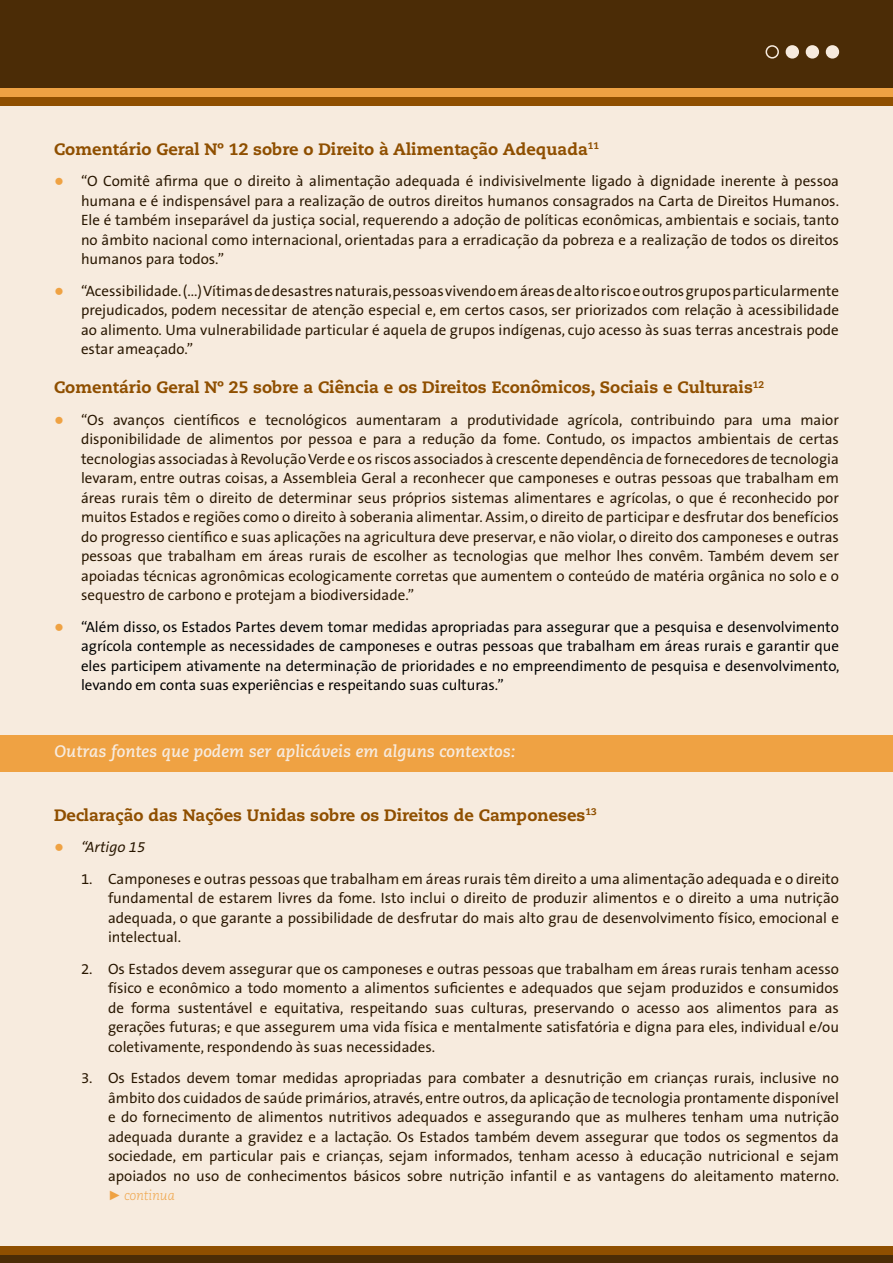
<style>
.page{position:relative;width:893px;height:1263px;background:#f7ebde}
.page>*{position:absolute;margin:0;border:0;box-sizing:border-box;transform-origin:0 0}
.t1{font:800 16.5px "Caecilia LT Pro 85";color:#8f4f00}
.t2{font:italic 700 16.5px "Caecilia LT Pro 76";color:#f7ebde}
.t3{font:15px/19.5px "The Sans Office LF";color:#281600;text-align:justify}
.t4{font:15px/19.5px "The Sans Office LF";color:#000;text-align:justify}
.t5{font:italic 15px "The Sans Office LF";color:#281600}
.t6{font:italic 300 13.5px "Caecilia LT Pro 46";color:#efa243}
.s1{font-family:"Arial";font-weight:900;font-size:16.5px;color:#efa243}
.s2{font-family:"Arial";font-weight:900;font-style:normal;font-size:16.5px;color:#efa243}
.s3{font-family:"Arial";font-weight:900;font-style:normal}
</style>
<div class="page">
<div style="left:0;top:0;width:893px;height:88px;background:#4b2c06"></div>
<div style="left:0;top:88px;width:893px;height:9px;background:#efa243"></div>
<div style="left:826px;top:46px;width:12px;height:12px;background:#f7ebde;border-radius:50%"></div>
<div style="left:826px;top:45px;width:13px;height:14px;border:2px solid #f7ebde;border-radius:50%"></div>
<div style="left:786px;top:46px;width:12px;height:12px;background:#f7ebde;border-radius:50%"></div>
<div style="left:786px;top:45px;width:13px;height:14px;border:2px solid #f7ebde;border-radius:50%"></div>
<div style="left:806px;top:46px;width:12px;height:12px;background:#f7ebde;border-radius:50%"></div>
<div style="left:806px;top:45px;width:13px;height:14px;border:2px solid #f7ebde;border-radius:50%"></div>
<div style="left:766px;top:45px;width:13px;height:14px;border:2px solid #f7ebde;border-radius:50%"></div>
<div style="left:0;top:97px;width:893px;height:9px;background:#8f4f00"></div>
<div style="left:0;top:735px;width:893px;height:36px;background:#efa243"></div>
<div style="left:0;top:1255px;width:893px;height:8px;background:#4b2c06"></div>
<div style="left:0;top:1246px;width:893px;height:9px;background:#8f4f00"></div>
<p class="t1" style="left:54px;top:137px;width:547px">Comentário Geral Nº 12 sobre o Direito à Alimentação Adequada<sup>11</sup></p>
<p class="t3" style="left:81px;top:171px;width:760px;text-indent:-27px"><span class="s1">●</span> “O Comitê afirma que o direito à alimentação adequada é indivisivelmente ligado à dignidade inerente à pessoa humana e é indispensável para a realização de outros direitos humanos consagrados na Carta de Direitos Humanos.<br>Ele é também inseparável da justiça social, requerendo a adoção de políticas econômicas, ambientais e sociais, tanto no âmbito nacional como internacional, orientadas para a erradicação da pobreza e a realização de todos os direitos humanos para todos.”</p>
<p class="t3" style="left:81px;top:281px;width:759px;text-indent:-27px"><span class="s1">●</span> “Acessibilidade. (...) Vítimas de desastres naturais, pessoas vivendo em áreas de alto risco e outros grupos particularmente prejudicados, podem necessitar de atenção especial e, em certos casos, ser priorizados com relação à acessibilidade ao alimento. Uma vulnerabilidade particular é aquela de grupos indígenas, cujo acesso às suas terras ancestrais pode estar ameaçado.”</p>
<p class="t1" style="left:54px;top:376px;width:712px">Comentário Geral Nº 25 sobre a Ciência e os Direitos Econômicos, Sociais e Culturais<sup>12</sup></p>
<p class="t3" style="left:81px;top:410px;width:759px;text-indent:-27px"><span class="s1">●</span> “Os avanços científicos e tecnológicos aumentaram a produtividade agrícola, contribuindo para uma maior disponibilidade de alimentos por pessoa e para a redução da fome. Contudo, os impactos ambientais de certas tecnologias associadas à Revolução Verde e os riscos associados à crescente dependência de fornecedores de tecnologia levaram, entre outras coisas, a Assembleia Geral a reconhecer que camponeses e outras pessoas que trabalham em áreas rurais têm o direito de determinar seus próprios sistemas alimentares e agrícolas, o que é reconhecido por muitos Estados e regiões como o direito à soberania alimentar. Assim, o direito de participar e desfrutar dos benefícios do progresso científico e suas aplicações na agricultura deve preservar, e não violar, o direito dos camponeses e outras pessoas que trabalham em áreas rurais de escolher as tecnologias que melhor lhes convêm. Também devem ser apoiadas técnicas agronômicas ecologicamente corretas que aumentem o conteúdo de matéria orgânica no solo e o sequestro de carbono e protejam a biodiversidade.”</p>
<p class="t4" style="left:81px;top:617px;width:760px;text-indent:-27px"><span class="s1">●</span> “Além disso, os Estados Partes devem tomar medidas apropriadas para assegurar que a pesquisa e desenvolvimento agrícola contemple as necessidades de camponeses e outras pessoas que trabalham em áreas rurais e garantir que eles participem ativamente na determinação de prioridades e no empreendimento de pesquisa e desenvolvimento, levando em conta suas experiências e respeitando suas culturas.”</p>
<p class="t2" style="left:54px;top:741px;width:463px">Outras fontes que podem ser aplicáveis em alguns contextos:</p>
<p class="t1" style="left:54px;top:803px;width:544px">Declaração das Nações Unidas sobre os Direitos de Camponeses<sup>13</sup></p>
<p class="t5" style="left:54px;top:837px;width:93px"><span class="s2">●</span> “Artigo 15</p>
<p class="t3" style="left:108px;top:868px;width:732px;text-indent:-27px">1. Camponeses e outras pessoas que trabalham em áreas rurais têm direito a uma alimentação adequada e o direito fundamental de estarem livres da fome. Isto inclui o direito de produzir alimentos e o direito a uma nutrição adequada, o que garante a possibilidade de desfrutar do mais alto grau de desenvolvimento físico, emocional e intelectual.</p>
<p class="t3" style="left:108px;top:958px;width:732px;text-indent:-27px">2. Os Estados devem assegurar que os camponeses e outras pessoas que trabalham em áreas rurais tenham acesso físico e econômico a todo momento a alimentos suficientes e adequados que sejam produzidos e consumidos de forma sustentável e equitativa, respeitando suas culturas, preservando o acesso aos alimentos para as gerações futuras; e que assegurem uma vida física e mentalmente satisfatória e digna para eles, individual e/ou coletivamente, respondendo às suas necessidades.</p>
<p class="t3" style="left:108px;top:1068px;width:732px;text-indent:-27px">3. Os Estados devem tomar medidas apropriadas para combater a desnutrição em crianças rurais, inclusive no âmbito dos cuidados de saúde primários, através, entre outros, da aplicação de tecnologia prontamente disponível e do fornecimento de alimentos nutritivos adequados e assegurando que as mulheres tenham uma nutrição adequada durante a gravidez e a lactação. Os Estados também devem assegurar que todos os segmentos da sociedade, em particular pais e crianças, sejam informados, tenham acesso à educação nutricional e sejam apoiados no uso de conhecimentos básicos sobre nutrição infantil e as vantagens do aleitamento materno.</p>
<p class="t6" style="left:108px;top:1187px;width:68px"><span class="s3">►</span> continua</p>
</div>
